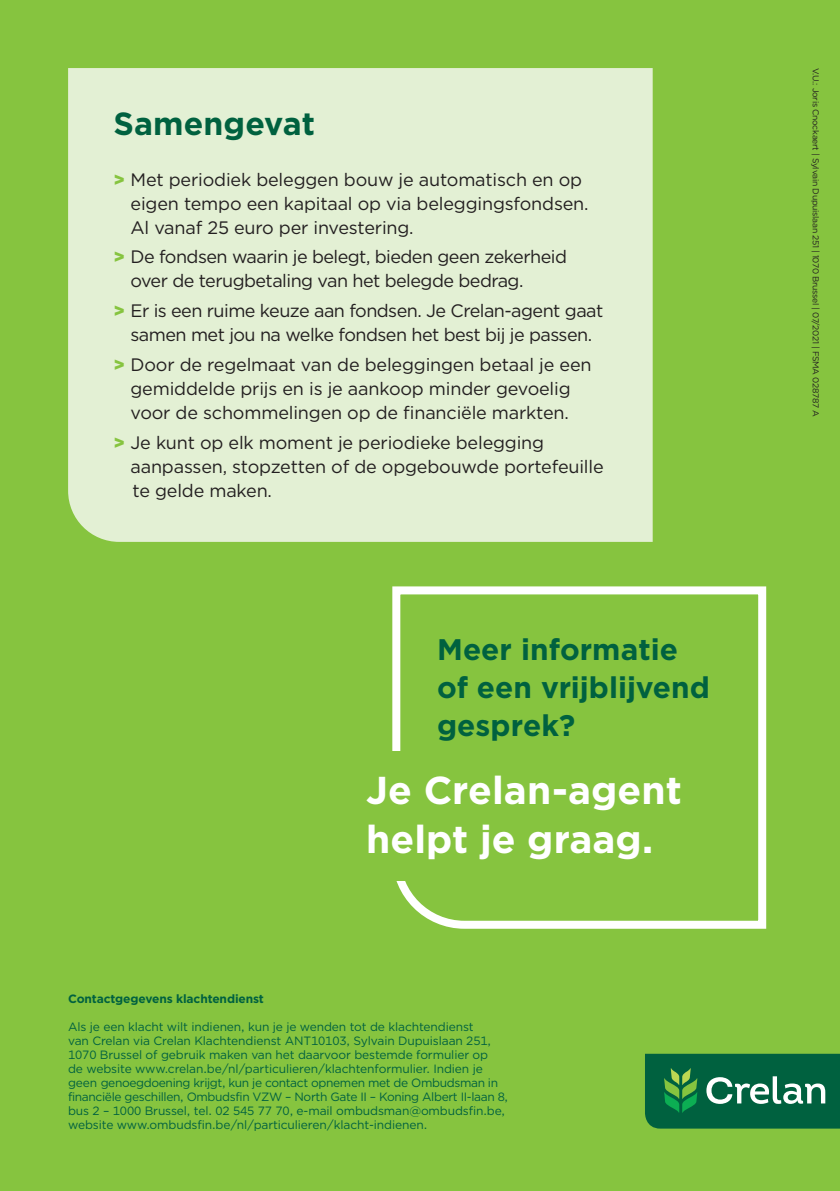
<style>
.page{position:relative;width:840px;height:1191px;background:#fff}
.page>*{position:absolute;margin:0;border:0;box-sizing:border-box;transform-origin:0 0}
.Titel_nummer{font:700 38.8px/49.6px "Gotham";color:#fff}
.Titel_nummer-2{font:700 32px "Gotham";color:#00613f}
.Titel_nummer-3{font:700 29.8px/38px "Gotham";color:#00613f}
.t1{font:18px/24px "Gotham";letter-spacing:-.01em;color:#231f20}
.t2{font:18px/24px "Gotham";letter-spacing:-.03em;color:#231f20}
.Titel{font:12px/14px "Gotham";letter-spacing:-.01em;color:#00613f}
.Titel-2{font:700 12px "Gotham";letter-spacing:-.01em;color:#00613f}
.Body{font:8.6px "Gotham";letter-spacing:-.03em;color:#231f20}
.s1{font-weight:900;color:#86c43f}
</style>
<div class="page">
<div style="left:0;top:0;width:839px;height:1191px;background:#86c43f"></div>
<svg style="left:645px;top:1053px;width:194px;height:75px;background:#1b734f"></svg>
<div style="left:68px;top:68px;width:584px;height:474px;background:#e3f0d4"></div>
<svg style="left:392px;top:586px;width:375px;height:343px"></svg>
<div style="left:341px;top:751px;width:371px;height:130px;background:#86c43f"></div>
<div style="left:437px;top:640px;width:283px;height:116px;background:#86c43f"></div>
<p class="Titel_nummer-2" style="left:113px;top:103px;width:203px">Samengevat</p>
<p class="t1" style="left:130px;top:167px;width:459px;text-indent:-17px"><span class="s1">&gt;</span> Met periodiek beleggen bouw je automatisch en op eigen tempo een kapitaal op via beleggingsfondsen.<br>Al vanaf 25 euro per investering.</p>
<p class="t2" style="left:130px;top:245px;width:437px;text-indent:-17px"><span class="s1">&gt;</span> De fondsen waarin je belegt, bieden geen zekerheid over de terugbetaling van het belegde bedrag.</p>
<p class="t2" style="left:113px;top:298px;width:491px;text-align:center"><span class="s1">&gt;</span> Er is een ruime keuze aan fondsen. Je Crelan-agent gaat samen met jou na welke fondsen het best bij je passen.</p>
<p class="t1" style="left:113px;top:352px;width:479px;text-align:center"><span class="s1">&gt;</span> Door de regelmaat van de beleggingen betaal je een gemiddelde prijs en is je aankoop minder gevoelig voor de schommelingen op de financiële markten.</p>
<p class="t1" style="left:130px;top:430px;width:474px;text-indent:-17px"><span class="s1">&gt;</span> Je kunt op elk moment je periodieke belegging aanpassen, stopzetten of de opgebouwde portefeuille te gelde maken.</p>
<p class="Titel_nummer-3" style="left:437px;top:630px;width:274px">Meer informatie of een vrijblijvend gesprek?</p>
<p class="Titel_nummer" style="left:366px;top:765px;width:317px">Je Crelan-agent helpt je graag.</p>
<p class="Titel-2" style="left:68px;top:990px;width:197px">Contactgegevens klachtendienst</p>
<p class="Titel" style="left:68px;top:1019px;width:441px">Als je een klacht wilt indienen, kun je je wenden tot de klachtendienst<br>van Crelan via Crelan Klachtendienst ANT10103, Sylvain Dupuislaan 251, 1070 Brussel of gebruik maken van het daarvoor bestemde formulier op<br>de website www.crelan.be/nl/particulieren/klachtenformulier. Indien je geen genoegdoening krijgt, kun je contact opnemen met de Ombudsman in financiële geschillen, Ombudsfin VZW – North Gate II – Koning Albert II-laan 8, bus 2 – 1000 Brussel, tel. 02 545 77 70, e-mail ombudsman@ombudsfin.be, website www.ombudsfin.be/nl/particulieren/klacht-indienen.</p>
<p class="Body" style="left:821px;top:68px;width:350px;rotate:90deg">V.U.: Joris Cnockaert | Sylvain Dupuislaan 251 | 1070 Brussel | 07/2021 | FSMA 028787 A</p>
</div>
